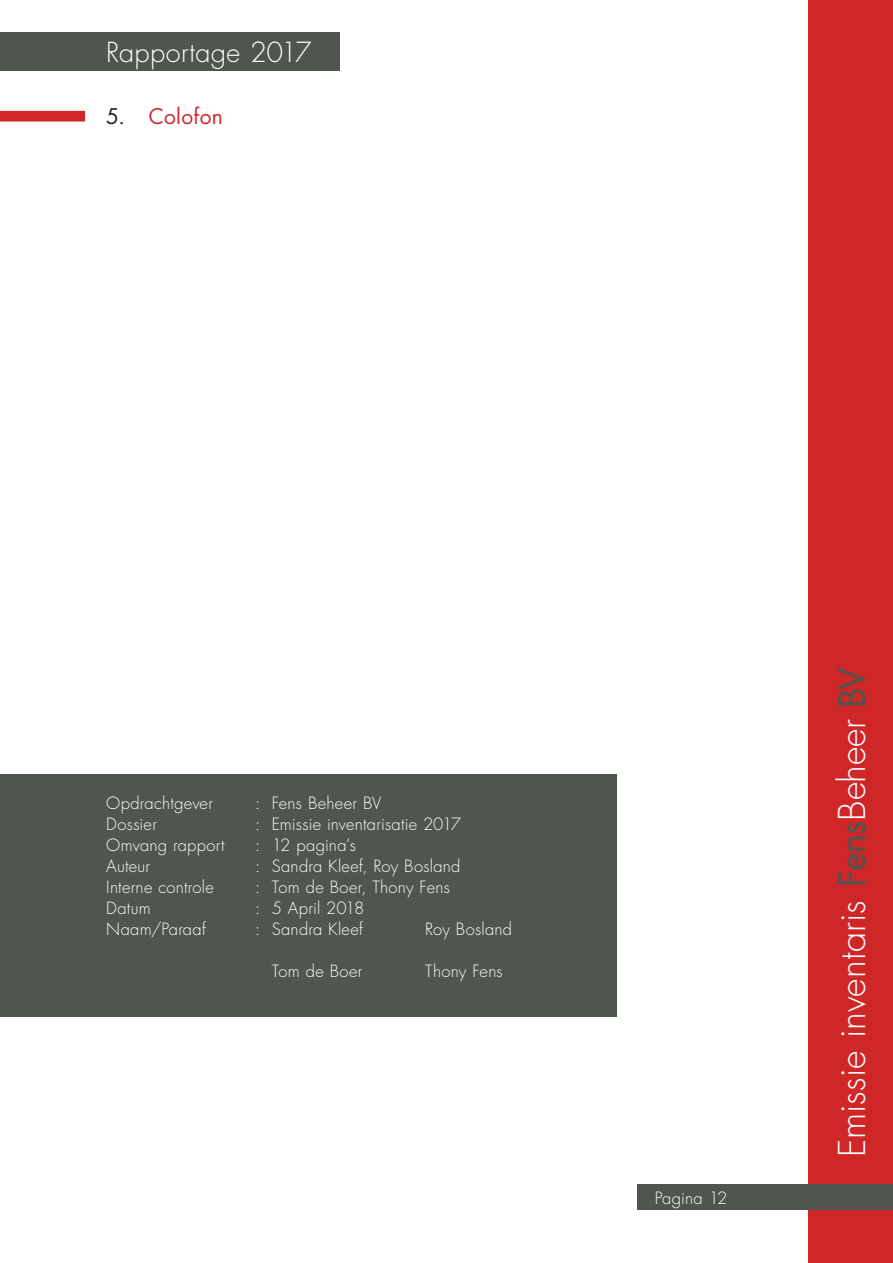
<style>
.page{position:relative;width:893px;height:1263px;background:#fff}
.page>*{position:absolute;margin:0;border:0;box-sizing:border-box;transform-origin:0 0}
.t1{font:300 36px "Futura Std";letter-spacing:-.005em;color:#fff}
.t2{font:300 27px "Futura Std";letter-spacing:.01em;color:#fff}
.t3{font:21px "Futura Std";letter-spacing:.02em;color:#cf2628}
.t4{font:300 16.5px "Futura Std";letter-spacing:.015em;color:#fff}
.s1{color:#231f20}
.s2{font-weight:400;color:#505550}
</style>
<div class="page">
<div style="left:808px;top:0;width:85px;height:1263px;background:#cf2628"></div>
<div style="left:638px;top:1184px;width:255px;height:26px;background:#505550"></div>
<div style="left:0;top:32px;width:340px;height:38px;background:#505550"></div>
<div style="left:0;top:111px;width:85px;height:10px;background:#cf2628"></div>
<div style="left:0;top:774px;width:617px;height:242px;background:#505550"></div>
<h2 class="t2" style="left:106px;top:36px;width:207px">Rapportage 2017</h2>
<p class="t3" style="left:106px;top:102px;width:118px"><span class="s1">5.</span> Colofon</p>
<p class="t4" style="left:106px;top:793px;width:108px">Opdrachtgever</p>
<p class="t4" style="left:255px;top:793px;width:128px">: Fens Beheer BV</p>
<p class="t4" style="left:106px;top:814px;width:52px">Dossier</p>
<p class="t4" style="left:255px;top:814px;width:207px">: Emissie inventarisatie 2017</p>
<p class="t4" style="left:106px;top:835px;width:120px">Omvang rapport</p>
<p class="t4" style="left:255px;top:835px;width:102px">: 12 pagina’s</p>
<p class="t4" style="left:106px;top:856px;width:45px">Auteur</p>
<p class="t4" style="left:255px;top:856px;width:207px">: Sandra Kleef, Roy Bosland</p>
<p class="t4" style="left:106px;top:877px;width:109px">Interne controle</p>
<p class="t4" style="left:255px;top:877px;width:196px">: Tom de Boer, Thony Fens</p>
<p class="t4" style="left:106px;top:898px;width:46px">Datum</p>
<p class="t4" style="left:255px;top:898px;width:111px">: 5 April 2018</p>
<p class="t4" style="left:106px;top:919px;width:101px">Naam/Paraaf</p>
<p class="t4" style="left:255px;top:919px;width:110px">: Sandra Kleef</p>
<p class="t4" style="left:425px;top:919px;width:88px">Roy Bosland</p>
<p class="t4" style="left:272px;top:961px;width:92px">Tom de Boer</p>
<p class="t4" style="left:425px;top:961px;width:79px">Thony Fens</p>
<p class="t4" style="left:655px;top:1188px;width:74px">Pagina 12</p>
<h1 class="t1" style="left:830px;top:1157px;width:491px;rotate:-90deg">Emissie inventaris <span class="s2">Fens</span>Beheer <span class="s2">BV</span></h1>
</div>
